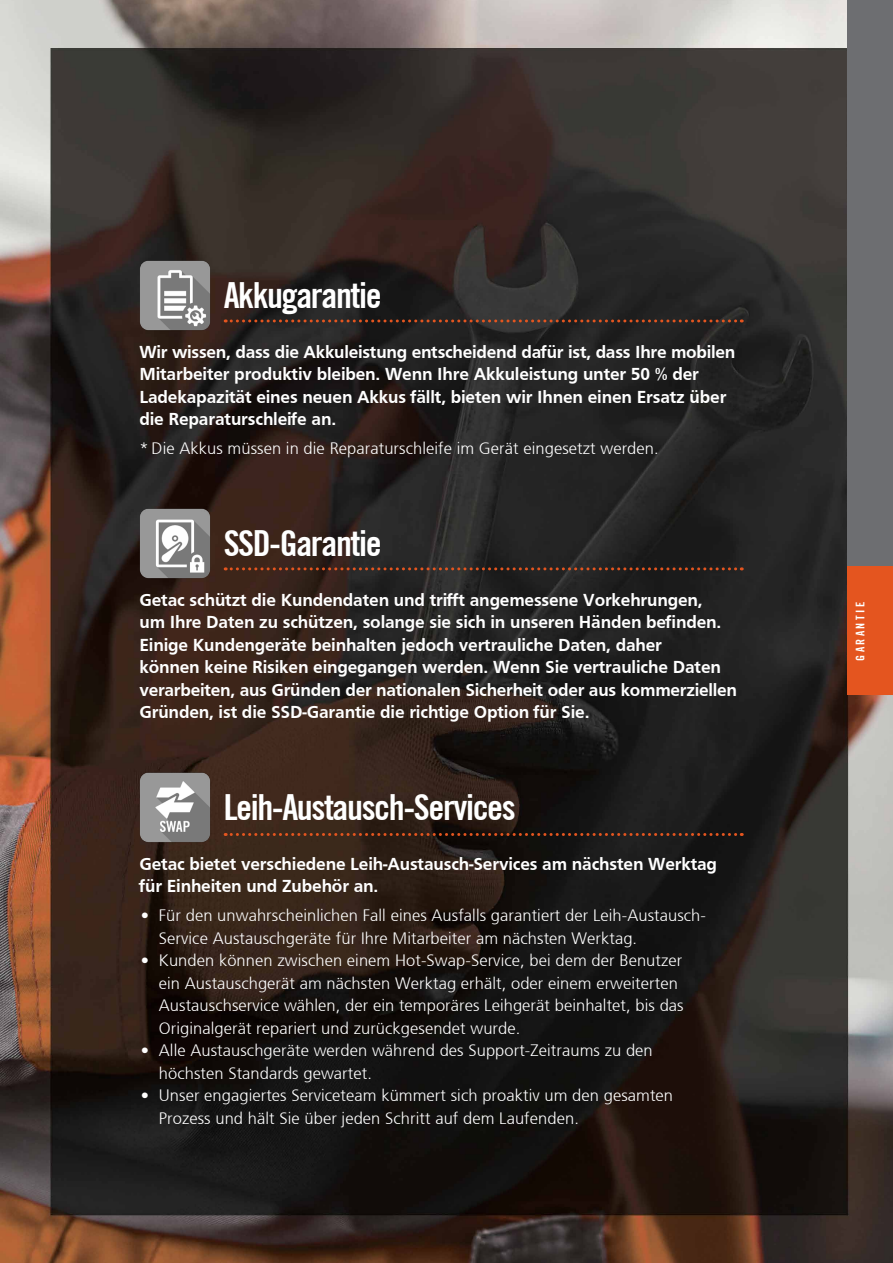
<style>
.page{position:relative;width:893px;height:1263px;background:#fff}
.page>*{position:absolute;margin:0;border:0;box-sizing:border-box;transform-origin:0 0}
.t1{font:700 condensed 36px "Trade Gothic No.20";letter-spacing:-.04em;color:#fff}
.t2{font:700 18px/22.5px "Frutiger";letter-spacing:-.01em;color:#fff}
.t3{font:300 16.5px/22.5px "Frutiger 45";letter-spacing:.005em;color:#fff}
.t4{font:700 condensed 12px "Trade Gothic No.20";letter-spacing:.2em;color:#fff}
</style>
<div class="page">
<img style="left:0;top:0;width:893px;height:1263px">
<div style="left:848px;top:0;width:45px;height:567px;background:#6d6e71"></div>
<div style="left:848px;top:567px;width:45px;height:128px;background:#e4551f"></div>
<svg style="left:225px;top:319px;width:517px;height:3px;background:#663522"></svg>
<img style="left:139px;top:260px;width:72px;height:71px">
<svg style="left:225px;top:567px;width:517px;height:3px;background:#693420"></svg>
<img style="left:139px;top:508px;width:72px;height:71px">
<svg style="left:225px;top:833px;width:517px;height:3px;background:#6a3018"></svg>
<img style="left:139px;top:772px;width:72px;height:71px">
<h1 class="t1" style="left:224px;top:274px;width:160px">Akkugarantie</h1>
<p class="t2" style="left:139px;top:340px;width:597px">Wir wissen, dass die Akkuleistung entscheidend dafür ist, dass Ihre mobilen Mitarbeiter produktiv bleiben. Wenn Ihre Akkuleistung unter 50 % der Ladekapazität eines neuen Akkus fällt, bieten wir Ihnen einen Ersatz über die Reparaturschleife an.</p>
<p class="t3" style="left:139px;top:437px;width:521px">* Die Akkus müssen in die Reparaturschleife im Gerät eingesetzt werden.</p>
<h1 class="t1" style="left:224px;top:522px;width:160px">SSD-Garantie</h1>
<p class="t2" style="left:139px;top:588px;width:599px">Getac schützt die Kundendaten und trifft angemessene Vorkehrungen,<br>um Ihre Daten zu schützen, solange sie sich in unseren Händen befinden.<br>Einige Kundengeräte beinhalten jedoch vertrauliche Daten, daher<br>können keine Risiken eingegangen werden. Wenn Sie vertrauliche Daten verarbeiten, aus Gründen der nationalen Sicherheit oder aus kommerziellen Gründen, ist die SSD-Garantie die richtige Option für Sie.</p>
<h1 class="t1" style="left:224px;top:786px;width:294px">Leih-Austausch-Services</h1>
<p class="t2" style="left:139px;top:852px;width:579px">Getac bietet verschiedene Leih-Austausch-Services am nächsten Werktag für Einheiten und Zubehör an.</p>
<p class="t3" style="left:159px;top:904px;width:549px;text-indent:-18px">• Für den unwahrscheinlichen Fall eines Ausfalls garantiert der Leih-Austausch-<br>Service Austauschgeräte für Ihre Mitarbeiter am nächsten Werktag.</p>
<p class="t3" style="left:159px;top:949px;width:526px;text-indent:-18px">• Kunden können zwischen einem Hot-Swap-Service, bei dem der Benutzer ein Austauschgerät am nächsten Werktag erhält, oder einem erweiterten Austauschservice wählen, der ein temporäres Leihgerät beinhaltet, bis das Originalgerät repariert und zurückgesendet wurde.</p>
<p class="t3" style="left:159px;top:1039px;width:495px;text-indent:-18px">• Alle Austauschgeräte werden während des Support-Zeitraums zu den höchsten Standards gewartet.</p>
<p class="t3" style="left:159px;top:1084px;width:516px;text-indent:-18px">• Unser engagiertes Serviceteam kümmert sich proaktiv um den gesamten<br>Prozess und hält Sie über jeden Schritt auf dem Laufenden.</p>
<p class="t4" style="left:853px;top:661px;width:60px;rotate:-90deg">GARANTIE</p>
</div>
